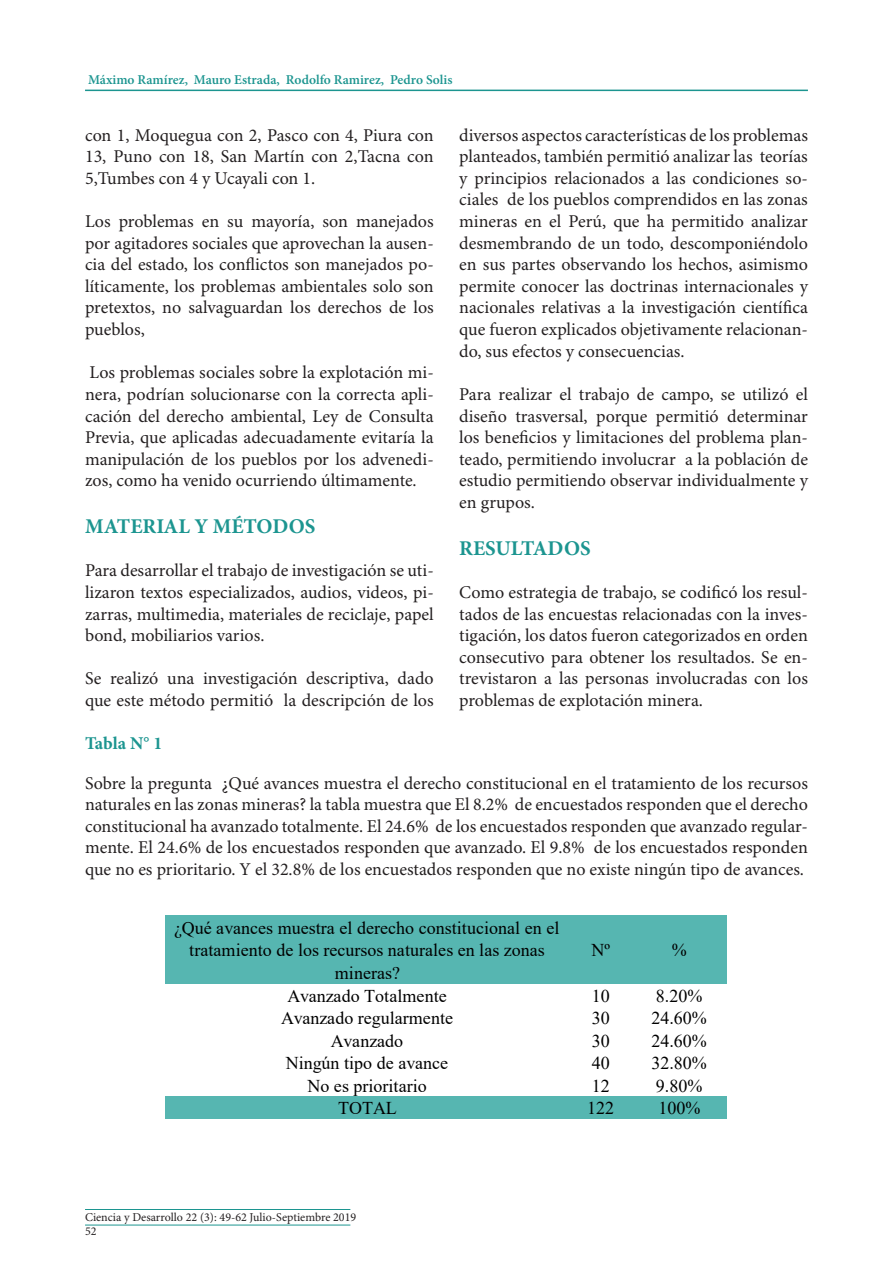
<style>
.page{position:relative;width:893px;height:1263px;background:#fff}
.page>*{position:absolute;margin:0;border:0;box-sizing:border-box;transform-origin:0 0}
.t1{font:700 21px "Minion Pro";color:#1c9590}
.t2{font:18px/21.6px "Minion Pro";color:#231f20;text-align:justify}
.t3{font:18px/22.8px "Times New Roman";color:#000;text-align:center}
.t4{font:700 18px "Minion Pro";letter-spacing:-.005em;color:#1c9590}
.t5{font:600 13.5px "Minion Pro";color:#1c9590}
.t6{font:12px "Minion Pro";color:#231f20}
</style>
<div class="page">
<hr style="left:85px;top:90px;width:723px;height:1px;background:#1c9590">
<div style="left:166px;top:916px;width:561px;height:68px;background:#56b6b1"></div>
<div style="left:166px;top:1096px;width:561px;height:23px;background:#56b6b1"></div>
<hr style="left:85px;top:1209px;width:265px;height:1px;background:#1c9590">
<hr style="left:85px;top:1225px;width:265px;height:1px;background:#1c9590">
<p class="t5" style="left:88px;top:70px;width:366px">Máximo Ramírez, Mauro Estrada, Rodolfo Ramirez, Pedro Solis</p>
<p class="t2" style="left:85px;top:125px;width:350px">con 1, Moquegua con 2, Pasco con 4, Piura con 13, Puno con 18, San Martín con 2,Tacna con 5,Tumbes con 4 y Ucayali con 1.</p>
<p class="t2" style="left:85px;top:211px;width:350px">Los problemas en su mayoría, son manejados por agitadores sociales que aprovechan la ausen&shy;cia del estado, los conflictos son manejados po&shy;líticamente, los problemas ambientales solo son pretextos, no salvaguardan los derechos de los pueblos,</p>
<p class="t2" style="left:85px;top:362px;width:350px">Los problemas sociales sobre la explotación mi&shy;nera, podrían solucionarse con la correcta apli&shy;cación del derecho ambiental, Ley de Consulta Previa, que aplicadas adecuadamente evitaría la manipulación de los pueblos por los advenedi&shy;zos, como ha venido ocurriendo últimamente.</p>
<p class="t1" style="left:85px;top:512px;width:232px">MATERIAL Y MÉTODOS</p>
<p class="t2" style="left:85px;top:560px;width:350px">Para desarrollar el trabajo de investigación se uti&shy;lizaron textos especializados, audios, videos, pi&shy;zarras, multimedia, materiales de reciclaje, papel bond, mobiliarios varios.</p>
<p class="t2" style="left:85px;top:668px;width:350px">Se realizó una investigación descriptiva, dado que este método permitió la descripción de los</p>
<p class="t2" style="left:459px;top:125px;width:350px">diversos aspectos características de los problemas planteados, también permitió analizar las teorías y principios relacionados a las condiciones so&shy;ciales de los pueblos comprendidos en las zonas mineras en el Perú, que ha permitido analizar desmembrando de un todo, descomponiéndolo en sus partes observando los hechos, asimismo permite conocer las doctrinas internacionales y nacionales relativas a la investigación científica que fueron explicados objetivamente relacionan&shy;do, sus efectos y consecuencias.</p>
<p class="t2" style="left:459px;top:384px;width:350px">Para realizar el trabajo de campo, se utilizó el diseño trasversal, porque permitió determinar los beneficios y limitaciones del problema plan&shy;teado, permitiendo involucrar a la población de estudio permitiendo observar individualmente y en grupos.</p>
<p class="t1" style="left:459px;top:533px;width:133px">RESULTADOS</p>
<p class="t2" style="left:459px;top:582px;width:350px">Como estrategia de trabajo, se codificó los resul&shy;tados de las encuestas relacionadas con la inves&shy;tigación, los datos fueron categorizados en orden consecutivo para obtener los resultados. Se en&shy;trevistaron a las personas involucradas con los problemas de explotación minera.</p>
<p class="t4" style="left:85px;top:731px;width:79px">Tabla N° 1</p>
<p class="t2" style="left:85px;top:773px;width:724px">Sobre la pregunta ¿Qué avances muestra el derecho constitucional en el tratamiento de los recursos naturales en las zonas mineras? la tabla muestra que El 8.2% de encuestados responden que el derecho constitucional ha avanzado totalmente. El 24.6% de los encuestados responden que avanzado regular&shy;mente. El 24.6% de los encuestados responden que avanzado. El 9.8% de los encuestados responden que no es prioritario. Y el 32.8% de los encuestados responden que no existe ningún tipo de avances.</p>
<p class="t3" style="left:174px;top:915px;width:387px">¿Qué avances muestra el derecho constitucional en el tratamiento de los recursos naturales en las zonas mineras?</p>
<p class="t3" style="left:591px;top:938px;width:20px">Nº</p>
<p class="t3" style="left:672px;top:938px;width:16px">%</p>
<p class="t3" style="left:287px;top:984px;width:161px">Avanzado Totalmente</p>
<p class="t3" style="left:592px;top:984px;width:19px">10</p>
<p class="t3" style="left:656px;top:984px;width:48px">8.20%</p>
<p class="t3" style="left:281px;top:1006px;width:173px">Avanzado regularmente</p>
<p class="t3" style="left:592px;top:1006px;width:19px">30</p>
<p class="t3" style="left:651px;top:1006px;width:57px">24.60%</p>
<p class="t3" style="left:331px;top:1029px;width:74px">Avanzado</p>
<p class="t3" style="left:592px;top:1029px;width:19px">30</p>
<p class="t3" style="left:651px;top:1029px;width:57px">24.60%</p>
<p class="t3" style="left:286px;top:1051px;width:164px">Ningún tipo de avance</p>
<p class="t3" style="left:592px;top:1051px;width:19px">40</p>
<p class="t3" style="left:651px;top:1051px;width:57px">32.80%</p>
<p class="t3" style="left:308px;top:1074px;width:121px">No es prioritario</p>
<p class="t3" style="left:592px;top:1074px;width:19px">12</p>
<p class="t3" style="left:656px;top:1074px;width:48px">9.80%</p>
<p class="t3" style="left:338px;top:1096px;width:60px">TOTAL</p>
<p class="t3" style="left:587px;top:1096px;width:28px">122</p>
<p class="t3" style="left:658px;top:1096px;width:43px">100%</p>
<p class="t6" style="left:85px;top:1210px;width:273px">Ciencia y Desarrollo 22 (3): 49-62 Julio-Septiembre 2019</p>
<p class="t6" style="left:85px;top:1224px;width:13px">52</p>
</div>
